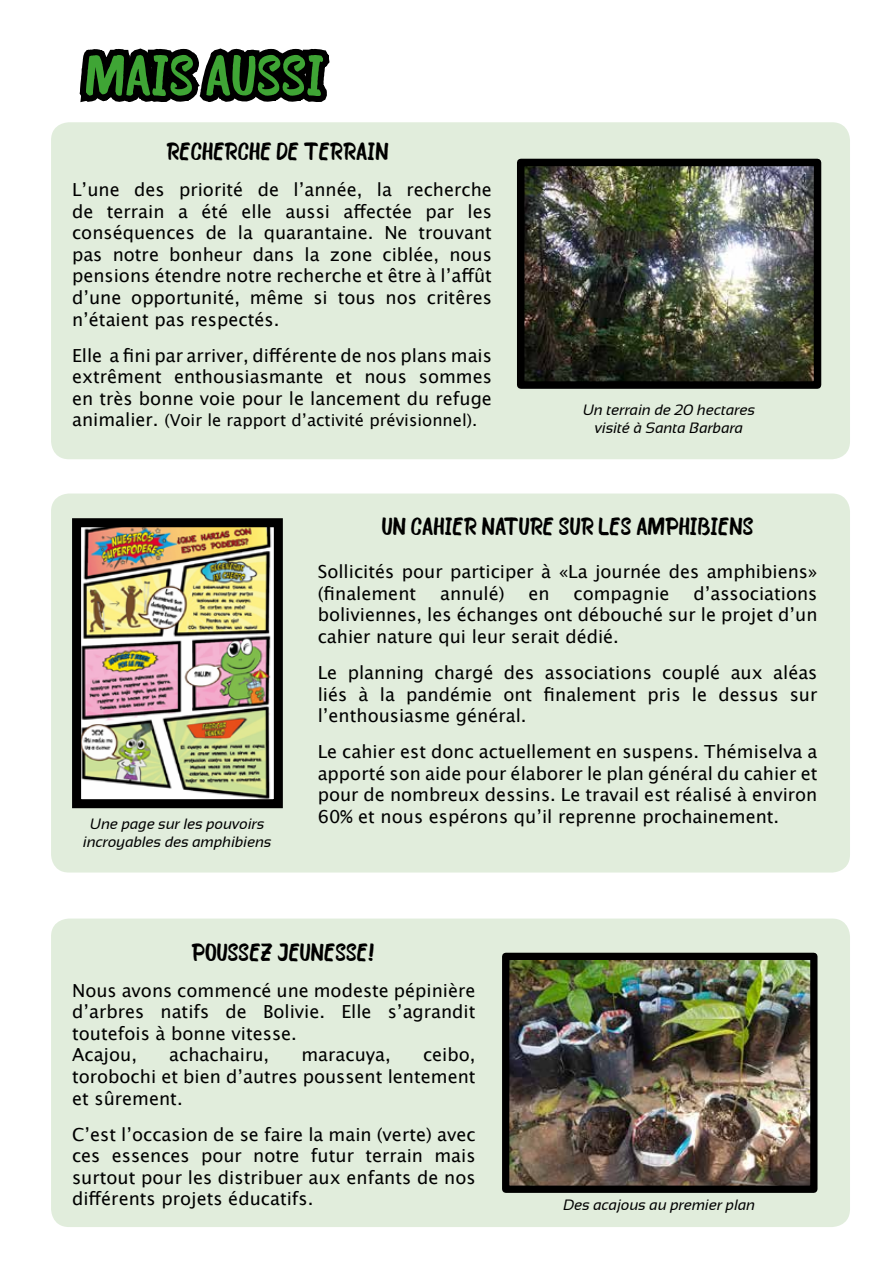
<style>
.page{position:relative;width:893px;height:1263px;background:#fff}
.page>*{position:absolute;margin:0;border:0;box-sizing:border-box;transform-origin:0 0}
.t1{font:55.5px "Bosk";color:#3fa535}
.t2{font:24px "Bosk";color:#000}
.t3{font:18px/21.6px "Lucida Grande";color:#000;text-align:justify}
.t4{font:16.5px "Lucida Grande";color:#000}
.t5{font:italic 15px/18px "Sansation";color:#000;text-align:center}
.s1{font-size:18px}
</style>
<div class="page">
<div style="left:51px;top:493px;width:799px;height:379px;background:#e1eddc;border-radius:18px"></div>
<div style="left:51px;top:122px;width:799px;height:337px;background:#e1eddc;border-radius:18px"></div>
<div style="left:51px;top:918px;width:799px;height:309px;background:#e1eddc;border-radius:18px"></div>
<img style="left:510px;top:961px;width:299px;height:224px">
<div style="left:502px;top:953px;width:315px;height:240px;border:7px solid #000"></div>
<img style="left:82px;top:528px;width:191px;height:270px">
<div style="left:72px;top:518px;width:211px;height:290px;border:9px solid #000"></div>
<svg style="left:79px;top:48px;width:251px;height:55px;background:#222"></svg>
<img style="left:526px;top:168px;width:286px;height:212px">
<div style="left:517px;top:159px;width:304px;height:230px;border:8px solid #000"></div>
<h1 class="t1" style="left:85px;top:41px;width:241px">MAIS AUSSI</h1>
<h2 class="t2" style="left:166px;top:137px;width:224px">RECHERCHE DE TERRAIN</h2>
<p class="t3" style="left:72px;top:179px;width:421px">L’une des priorité de l’année, la recherche de terrain a été elle aussi affectée par les conséquences de la quarantaine. Ne trouvant pas notre bonheur dans la zone ciblée, nous pensions étendre notre recherche et être à l’affût d’une opportunité, même si tous nos critêres n’étaient pas respectés.</p>
<p class="t3" style="left:72px;top:344px;width:421px">Elle a fini par arriver, différente de nos plans mais extrêment enthousiasmante et nous sommes en très bonne voie pour le lancement du refuge</p>
<p class="t4" style="left:72px;top:411px;width:407px"><span class="s1">animalier.</span> (Voir le rapport d’activité prévisionnel).</p>
<p class="t5" style="left:583px;top:400px;width:174px">Un terrain de 20 hectares visité à Santa Barbara</p>
<p class="t5" style="left:83px;top:815px;width:190px">Une page sur les pouvoirs incroyables des amphibiens</p>
<h2 class="t2" style="left:382px;top:511px;width:373px">UN CAHIER NATURE SUR LES AMPHIBIENS</h2>
<p class="t3" style="left:318px;top:561px;width:501px">Sollicités pour participer à «La journée des amphibiens» (finalement</p>
<p class="t3" style="left:440px;top:583px;width:66px">annulé)</p>
<p class="t3" style="left:528px;top:583px;width:23px">en</p>
<p class="t3" style="left:574px;top:583px;width:97px">compagnie</p>
<p class="t3" style="left:318px;top:583px;width:501px;text-indent:376px">d’associations boliviennes, les échanges ont débouché sur le projet d’un cahier nature qui leur serait dédié.</p>
<p class="t3" style="left:318px;top:662px;width:501px">Le planning chargé des associations couplé aux aléas liés à la pandémie ont finalement pris le dessus sur l’enthousiasme général.</p>
<p class="t3" style="left:318px;top:741px;width:501px">Le cahier est donc actuellement en suspens. Thémiselva a apporté son aide pour élaborer le plan général du cahier et pour de nombreux dessins. Le travail est réalisé à environ 60% et nous espérons qu’il reprenne prochainement.</p>
<h2 class="t2" style="left:192px;top:937px;width:184px">POUSSEZ JEUNESSE!</h2>
<p class="t3" style="left:72px;top:979px;width:405px;text-align:left">Nous avons commencé une modeste pépinière d’arbres natifs de Bolivie. Elle s’agrandit toutefois à bonne vitesse.<br>Acajou,</p>
<p class="t3" style="left:72px;top:1044px;width:405px;text-indent:351px">ceibo, torobochi et bien d’autres poussent lentement et sûrement.</p>
<p class="t3" style="left:72px;top:1123px;width:405px">C’est l’occasion de se faire la main (verte) avec ces essences pour notre futur terrain mais surtout pour les distribuer aux enfants de nos différents projets éducatifs.</p>
<p class="t3" style="left:169px;top:1044px;width:102px">achachairu,</p>
<p class="t3" style="left:301px;top:1044px;width:91px">maracuya,</p>
<p class="t5" style="left:563px;top:1196px;width:193px">Des acajous au premier plan</p>
</div>
